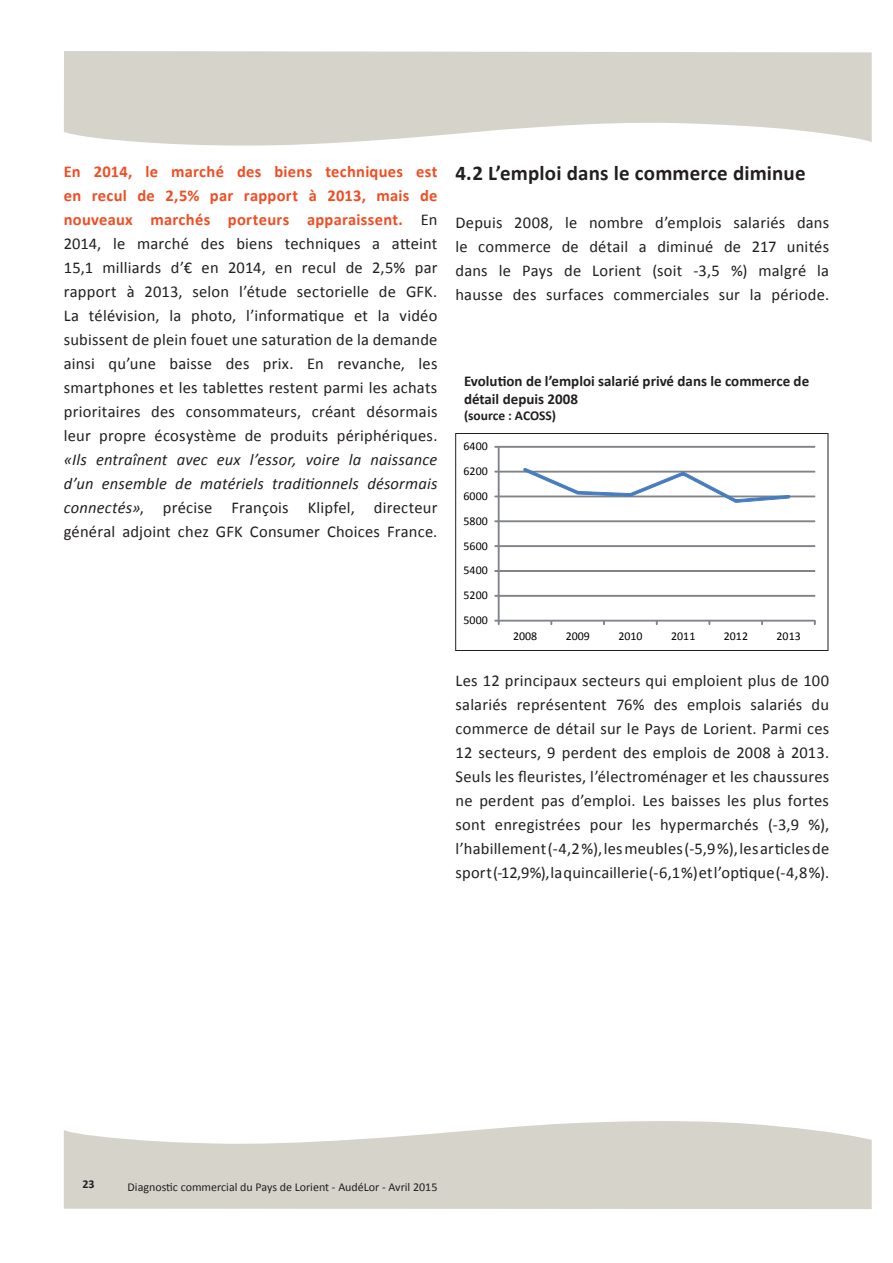
<style>
.page{position:relative;width:893px;height:1263px;background:#fff}
.page>*{position:absolute;margin:0;border:0;box-sizing:border-box;transform-origin:0 0}
.t1{font:700 21px "Calibri";letter-spacing:.01em;color:#231f20}
.t2{font:16.5px/24px "Calibri";letter-spacing:.015em;color:#231f20;text-align:justify}
.t3{font:italic 16.5px/24px "Calibri";letter-spacing:.01em;color:#231f20;text-align:justify}
.t4{font:700 15px/18px "Calibri";color:#231f20}
.t5{font:700 13.5px "Calibri";color:#231f20}
.t6{font:12px "Calibri";color:#231f20}
.t7{font:700 12px "Calibri";color:#231f20}
.t8{font:11.85px "Calibri";color:#000}
.s1{font-weight:700;color:#f04d23}
.s2{font-style:normal}
</style>
<div class="page">
<svg style="left:64px;top:51px;width:808px;height:95px;background:#dad8d0"></svg>
<svg style="left:64px;top:1121px;width:808px;height:88px;background:#dad8d0"></svg>
<hr style="left:499px;top:595px;width:316px;height:1px;background:#818388">
<hr style="left:499px;top:570px;width:316px;height:1px;background:#818388">
<hr style="left:499px;top:546px;width:316px;height:1px;background:#818388">
<hr style="left:499px;top:521px;width:316px;height:1px;background:#818388">
<hr style="left:499px;top:496px;width:316px;height:1px;background:#818388">
<hr style="left:499px;top:471px;width:316px;height:1px;background:#818388">
<hr style="left:499px;top:446px;width:316px;height:1px;background:#818388">
<div style="left:498px;top:447px;width:1px;height:174px;border:1px solid #818388"></div>
<div style="left:499px;top:620px;width:316px;height:1px;border:1px solid #818388"></div>
<svg style="left:495px;top:620px;width:4px;height:4px"></svg>
<svg style="left:524px;top:468px;width:266px;height:34px"></svg>
<div style="left:455px;top:433px;width:373px;height:218px;border:1px solid #231f20"></div>
<p class="t2" style="left:64px;top:159px;width:375px"><span class="s1">En 2014, le marché des biens techniques est en recul de 2,5% par rapport à 2013, mais de nouveaux marchés porteurs apparaissent.</span> En 2014, le marché des biens techniques a atteint 15,1 milliards d’€ en 2014, en recul de 2,5% par rapport à 2013, selon l’étude sectorielle de GFK.<br>La télévision, la photo, l’informatique et la vidéo subissent de plein fouet une saturation de la demande ainsi qu’une baisse des prix. En revanche, les smartphones et les tablettes restent parmi les achats prioritaires des consommateurs, créant désormais leur propre écosystème de produits périphériques.</p>
<p class="t3" style="left:64px;top:447px;width:375px">«Ils entraînent avec eux l’essor, voire la naissance d’un ensemble de matériels traditionnels désormais connectés»<span class="s2">, précise François Klipfel, directeur général adjoint chez GFK Consumer Choices France.</span></p>
<p class="t1" style="left:455px;top:160px;width:352px">4.2 L’emploi dans le commerce diminue</p>
<p class="t2" style="left:455px;top:211px;width:375px">Depuis 2008, le nombre d’emplois salariés dans le commerce de détail a diminué de 217 unités dans le Pays de Lorient (soit -3,5 %) malgré la hausse des surfaces commerciales sur la période.</p>
<p class="t4" style="left:464px;top:372px;width:347px">Evolution de l’emploi salarié privé dans le commerce de détail depuis 2008</p>
<p class="t5" style="left:464px;top:407px;width:94px">(source : ACOSS)</p>
<p class="t8" style="left:463px;top:439px;width:26px">6400</p>
<p class="t8" style="left:463px;top:464px;width:26px">6200</p>
<p class="t8" style="left:463px;top:488px;width:26px">6000</p>
<p class="t8" style="left:463px;top:513px;width:26px">5800</p>
<p class="t8" style="left:463px;top:538px;width:26px">5600</p>
<p class="t8" style="left:463px;top:563px;width:26px">5400</p>
<p class="t8" style="left:463px;top:588px;width:26px">5200</p>
<p class="t8" style="left:463px;top:613px;width:26px">5000</p>
<p class="t8" style="left:513px;top:628px;width:26px">2008</p>
<p class="t8" style="left:566px;top:628px;width:26px">2009</p>
<p class="t8" style="left:618px;top:628px;width:26px">2010</p>
<p class="t8" style="left:671px;top:628px;width:26px">2011</p>
<p class="t8" style="left:724px;top:628px;width:26px">2012</p>
<p class="t8" style="left:776px;top:628px;width:26px">2013</p>
<p class="t2" style="left:455px;top:668px;width:375px">Les 12 principaux secteurs qui emploient plus de 100 salariés représentent 76% des emplois salariés du commerce de détail sur le Pays de Lorient. Parmi ces 12 secteurs, 9 perdent des emplois de 2008 à 2013.<br>Seuls les fleuristes, l’électroménager et les chaussures ne perdent pas d’emploi. Les baisses les plus fortes sont enregistrées pour les hypermarchés (-3,9 %), l’habillement (-4,2 %), les meubles (-5,9 %), les articles de sport (-12,9 %), la quincaillerie (-6,1 %) et l’optique (-4,8 %).</p>
<p class="t7" style="left:82px;top:1176px;width:14px">23</p>
<p class="t6" style="left:128px;top:1179px;width:311px">Diagnostic commercial du Pays de Lorient - AudéLor - Avril 2015</p>
</div>
